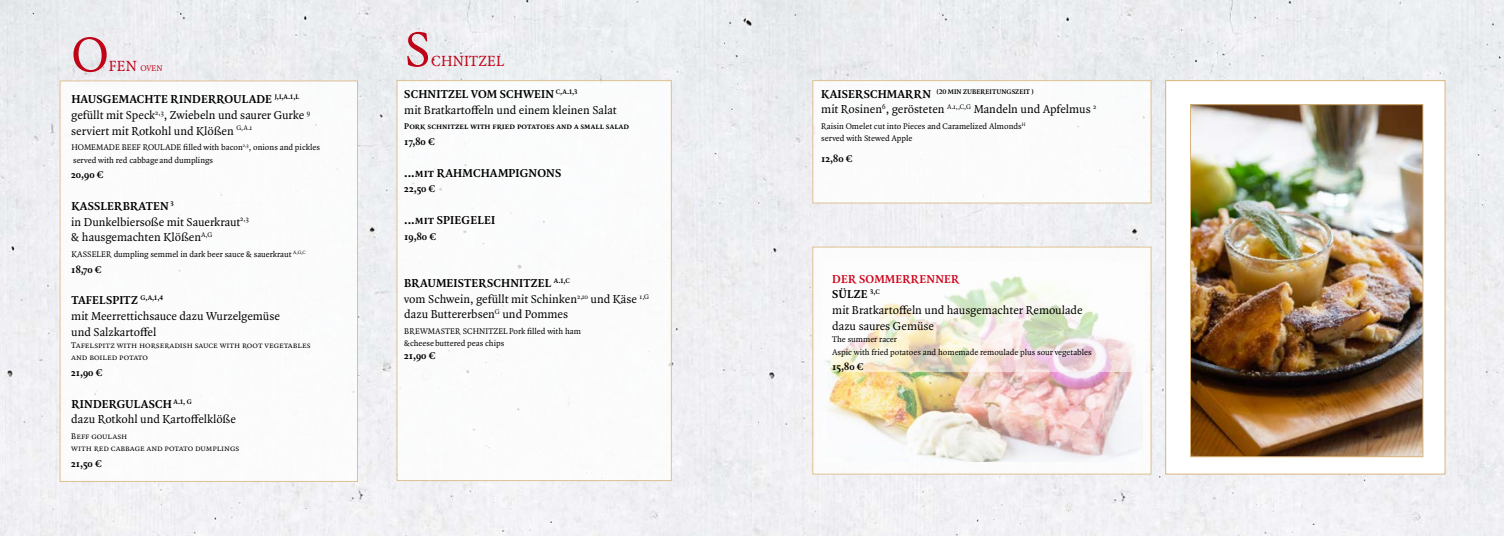
<style>
.page{position:relative;width:1504px;height:536px;background:#fff}
.page>*{position:absolute;margin:0;border:0;box-sizing:border-box;transform-origin:0 0}
.t1{font:52.5px "Quadraat Pro";color:#c00418}
.t2{font:15.75px "Quadraat Pro";letter-spacing:.01em;color:#c00418}
.t3{font:12.25px/15.8px "Quadraat Pro";color:#000}
.t4{font:700 12.25px "Quadraat Pro";letter-spacing:.01em;color:#000}
.t5{font:700 10.5px "Quadraat Pro";color:#000}
.t6{font:8.75px/12.2px "Quadraat Pro";color:#000}
.t7{font:700 8.75px "Quadraat Pro";color:#000}
.t8{font:8.75px "Quadraat Pro";color:#c00418}
.t9{font:700 7.17px "Quadraat Pro";letter-spacing:.01em;color:#000}
.s1{font-size:15.75px}
.s2{font-weight:700}
.s3{font-size:12.25px}
.s4{font-weight:700;color:#cd071e}
</style>
<div class="page">
<img style="left:0;top:0;width:1503px;height:536px">
<div style="left:812px;top:247px;width:339px;height:227px;background:#fff"></div>
<div style="left:60px;top:80px;width:298px;height:402px;background:#fff;border:1px solid #d9b57c"></div>
<div style="left:396px;top:80px;width:275px;height:401px;background:#fff;border:1px solid #d9b57c"></div>
<div style="left:1165px;top:80px;width:280px;height:394px;background:#fff;border:1px solid #d9b57c"></div>
<img style="left:1191px;top:106px;width:230px;height:349px">
<div style="left:1189px;top:104px;width:234px;height:353px;border:1px solid #d9b57c"></div>
<div style="left:812px;top:80px;width:339px;height:123px;background:#fff;border:1px solid #d9b57c"></div>
<img style="left:822px;top:360px;width:319px;height:101px">
<svg style="left:826px;top:276px;width:315px;height:95px"></svg>
<h1 class="t1" style="left:72px;top:19px;width:38px">O</h1>
<p class="t8" style="left:109px;top:63px;width:55px"><span class="s1">FEN</span> OVEN</p>
<p class="t3" style="left:71px;top:91px;width:240px"><span class="s2">HAUSGEMACHTE RINDERROULADE</span> <sup>J,I,A.1,L </sup>gefüllt mit Speck<sup>2,3</sup>, Zwiebeln und saurer Gurke <sup>9 </sup>serviert mit Rotkohl und Klößen <sup>G,A.1</sup></p>
<p class="t6" style="left:71px;top:141px;width:250px">HOMEMADE BEEF ROULADE filled with bacon<sup>2,3</sup>, onions and pickles served with red cabbage and dumplings</p>
<p class="t5" style="left:71px;top:168px;width:34px">20,90 €</p>
<p class="t3" style="left:71px;top:198px;width:179px"><span class="s2">KASSLERBRATEN</span> <sup>3<br></sup>in Dunkelbiersoße mit Sauerkraut<sup>2,3 </sup>&amp; hausgemachten Klößen<sup>A,G</sup></p>
<p class="t6" style="left:71px;top:248px;width:236px">KASSELER dumpling semmel in dark beer sauce &amp; sauerkraut <sup>A,G,C</sup></p>
<p class="t5" style="left:71px;top:262px;width:32px">18,70 €</p>
<p class="t3" style="left:71px;top:292px;width:210px"><span class="s2">TAFELSPITZ</span> <sup>G,A,1,4<br></sup>mit Meerrettichsauce dazu Wurzelgemüse und Salzkartoffel</p>
<p class="t6" style="left:71px;top:339px;width:241px">Tafelspitz with horseradish sauce with root vegetables and boiled potato</p>
<p class="t5" style="left:71px;top:365px;width:33px">21,90 €</p>
<p class="t3" style="left:71px;top:395px;width:166px"><span class="s2">RINDERGULASCH</span> <sup>A.1,</sup> <sup>G<br></sup>dazu Rotkohl und Kartoffelklöße</p>
<p class="t6" style="left:71px;top:430px;width:170px">Beff goulash<br>with red cabbage and potato dumplings</p>
<p class="t5" style="left:71px;top:456px;width:32px">21,50 €</p>
<h1 class="t1" style="left:404px;top:14px;width:28px">S</h1>
<p class="t2" style="left:431px;top:51px;width:75px">CHNITZEL</p>
<p class="t3" style="left:404px;top:86px;width:214px"><span class="s2">SCHNITZEL VOM SCHWEIN</span> <sup>C,A.1,3<br></sup>mit Bratkartoffeln und einem kleinen Salat</p>
<p class="t7" style="left:404px;top:121px;width:226px">Pork schnitzel with fried potatoes and a small salad</p>
<p class="t5" style="left:404px;top:135px;width:32px">17,80 €</p>
<p class="t4" style="left:404px;top:164px;width:158px">...mit RAHMCHAMPIGNONS</p>
<p class="t5" style="left:404px;top:182px;width:33px">22,50 €</p>
<p class="t4" style="left:404px;top:212px;width:92px">...mit SPIEGELEI</p>
<p class="t5" style="left:404px;top:229px;width:33px">19,80 €</p>
<p class="t3" style="left:404px;top:275px;width:246px"><span class="s2">BRAUMEISTERSCHNITZEL</span> <sup>A.1,C<br></sup>vom Schwein, gefüllt mit Schinken<sup>2,10</sup> und Käse <sup>1,G </sup>dazu Buttererbsen<sup>G</sup> und Pommes</p>
<p class="t6" style="left:404px;top:325px;width:178px">BREWMASTER SCHNITZELPork filled with ham &amp;cheesebuttered peas chips</p>
<p class="t5" style="left:404px;top:348px;width:33px">21,90 €</p>
<p class="t9" style="left:821px;top:86px;width:214px"><span class="s3">KAISERSCHMARRN</span> (20 MIN ZUBEREITUNGSZEIT )</p>
<p class="t3" style="left:821px;top:101px;width:277px">mit Rosinen<sup>6</sup>, gerösteten <sup>A.1,,C,G</sup> Mandeln und Apfelmus <sup>2</sup></p>
<p class="t6" style="left:821px;top:120px;width:206px">Raisin Omelet cut into Pieces and Caramelized Almonds<sup>H </sup>served with Stewed Apple</p>
<p class="t5" style="left:821px;top:152px;width:33px">12,80 €</p>
<p class="t3" style="left:832px;top:271px;width:252px"><span class="s4">DER SOMMERRENNER<br></span><span class="s2">SÜLZE</span> <sup>3,C<br></sup>mit Bratkartoffeln und hausgemachter Remoulade dazu saures Gemüse</p>
<p class="t6" style="left:832px;top:333px;width:261px">The summer racer<br>Aspic with fried potatoes and homemade remoulade plus sour vegetables</p>
<p class="t5" style="left:832px;top:360px;width:33px">15,80 €</p>
</div>
